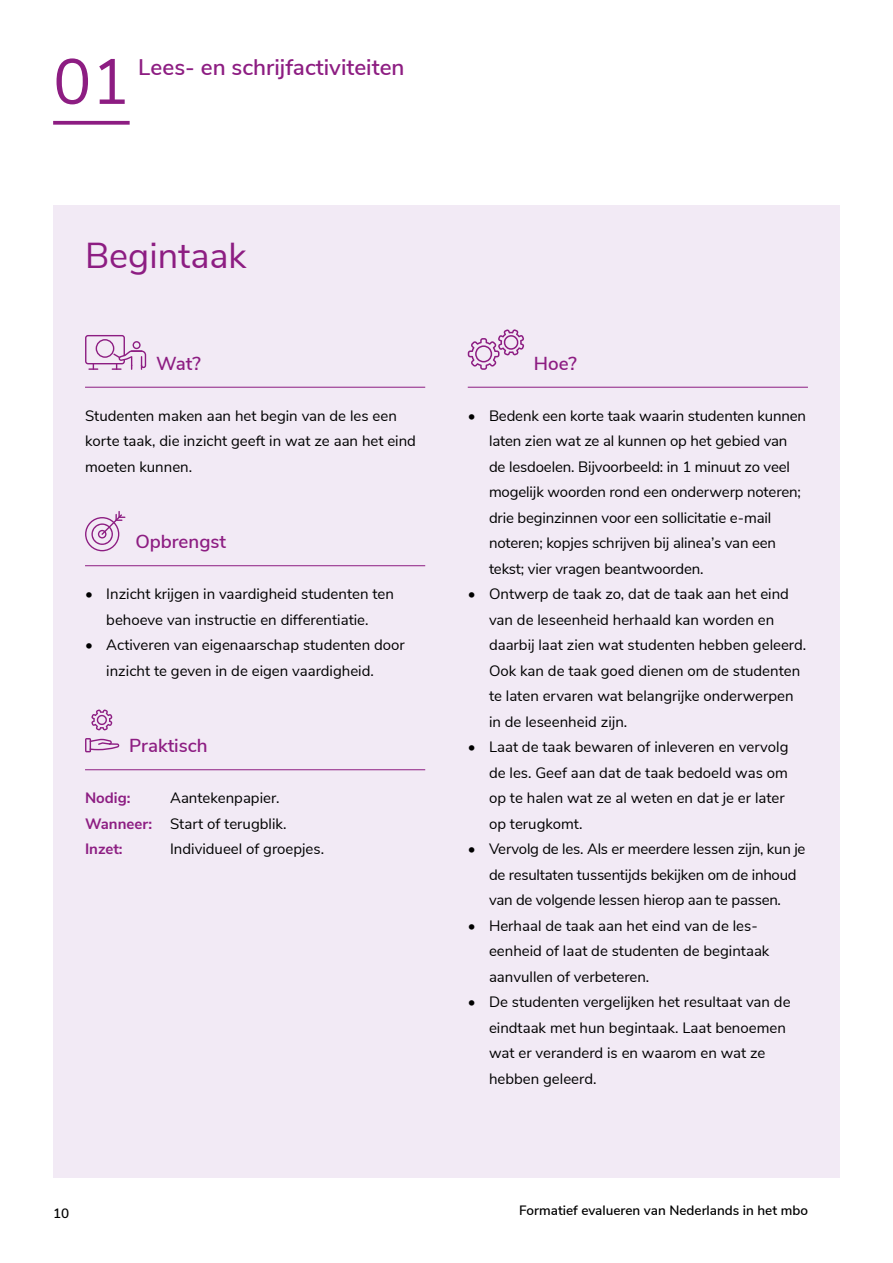
<style>
.page{position:relative;width:893px;height:1263px;background:#fff}
.page>*{position:absolute;margin:0;border:0;box-sizing:border-box;transform-origin:0 0}
.bodytekst{font:63.75px "Nunito Sans";color:#8d1d82}
.lestitels{font:36px "Nunito Sans";color:#8d1d82}
.bodytekst-2{font:600 22.5px "Nunito Sans";color:#8d1d82}
.tussenkop_met_lijn{font:600 18.75px "Nunito Sans";color:#8d1d82}
.bodytekst-3{font:15px/25.5px "Nunito Sans";color:#000}
.bodytekst-4{font:700 15px "Nunito Sans";color:#8d1d82}
.t1{font:600 13.5px "Nunito Sans";color:#000}
.s1{font-weight:700;color:#8d1d82}
</style>
<div class="page">
<svg style="left:53px;top:121px;width:77px;height:4px"></svg>
<div style="left:53px;top:206px;width:787px;height:972px;background:#f2eaf5"></div>
<hr style="left:85px;top:387px;width:340px;height:1px;background:#8d1d82">
<hr style="left:85px;top:565px;width:340px;height:1px;background:#8d1d82">
<hr style="left:85px;top:769px;width:340px;height:1px;background:#8d1d82">
<svg style="left:85px;top:335px;width:61px;height:35px"></svg>
<svg style="left:85px;top:511px;width:40px;height:40px"></svg>
<svg style="left:85px;top:738px;width:34px;height:14px"></svg>
<svg style="left:91px;top:709px;width:22px;height:21px"></svg>
<hr style="left:468px;top:387px;width:340px;height:1px;background:#8d1d82">
<svg style="left:468px;top:329px;width:56px;height:41px"></svg>
<hr style="left:892px;top:0;width:1px;height:1263px;background:#9d9d9c">
<p class="bodytekst" style="left:53px;top:35px;width:78px">01</p>
<p class="bodytekst-2" style="left:138px;top:51px;width:268px">Lees- en schrijfactiviteiten</p>
<h3 class="lestitels" style="left:85px;top:229px;width:163px">Begintaak</h3>
<p class="tussenkop_met_lijn" style="left:156px;top:350px;width:46px">Wat?</p>
<p class="bodytekst-3" style="left:85px;top:402px;width:332px">Studenten maken aan het begin van de les een korte taak, die inzicht geeft in wat ze aan het eind moeten kunnen.</p>
<p class="tussenkop_met_lijn" style="left:135px;top:528px;width:92px">Opbrengst</p>
<p class="bodytekst-3" style="left:85px;top:580px;width:310px;text-align:center">• Inzicht krijgen in vaardigheid studenten ten behoeve van instructie en differentiatie.</p>
<p class="bodytekst-3" style="left:106px;top:631px;width:300px;text-indent:-21px">• Activeren van eigenaarschap studenten door inzicht te geven in de eigen vaardigheid.</p>
<p class="tussenkop_met_lijn" style="left:129px;top:732px;width:80px">Praktisch</p>
<p class="bodytekst-4" style="left:85px;top:787px;width:47px">Nodig:</p>
<p class="bodytekst-3" style="left:170px;top:784px;width:111px">Aantekenpapier.</p>
<p class="bodytekst-3" style="left:85px;top:810px;width:203px"><span class="s1">Wanneer:</span> Start of terugblik.</p>
<p class="bodytekst-4" style="left:85px;top:838px;width:39px">Inzet:</p>
<p class="bodytekst-3" style="left:170px;top:835px;width:156px">Individueel of groepjes.</p>
<p class="tussenkop_met_lijn" style="left:534px;top:350px;width:45px">Hoe?</p>
<p class="bodytekst-3" style="left:489px;top:402px;width:319px;text-indent:-21px">• Bedenk een korte taak waarin studenten kunnen laten zien wat ze al kunnen op het gebied van de lesdoelen. Bijvoorbeeld: in 1 minuut zo veel mogelijk woorden rond een onderwerp noteren; drie beginzinnen voor een sollicitatie e-mail noteren; kopjes schrijven bij alinea’s van een tekst; vier vragen beantwoorden.</p>
<p class="bodytekst-3" style="left:489px;top:580px;width:319px;text-indent:-21px">• Ontwerp de taak zo, dat de taak aan het eind van de leseenheid herhaald kan worden en daarbij laat zien wat studenten hebben geleerd.<br>Ook kan de taak goed dienen om de studenten te laten ervaren wat belangrijke onderwerpen in de leseenheid zijn.</p>
<p class="bodytekst-3" style="left:489px;top:733px;width:301px;text-indent:-21px">• Laat de taak bewaren of inleveren en vervolg de les. Geef aan dat de taak bedoeld was om op te halen wat ze al weten en dat je er later op terugkomt.</p>
<p class="bodytekst-3" style="left:489px;top:835px;width:318px;text-indent:-21px">• Vervolg de les. Als er meerdere lessen zijn, kun je de resultaten tussentijds bekijken om de inhoud van de volgende lessen hierop aan te passen.</p>
<p class="bodytekst-3" style="left:489px;top:912px;width:282px;text-indent:-21px">• Herhaal de taak aan het eind van de les&shy;eenheid of laat de studenten de begintaak aanvullen of verbeteren.</p>
<p class="bodytekst-3" style="left:489px;top:988px;width:303px;text-indent:-21px">• De studenten vergelijken het resultaat van de eindtaak met hun begintaak. Laat benoemen wat er veranderd is en waarom en wat ze hebben geleerd.</p>
<p class="t1" style="left:53px;top:1203px;width:18px">10</p>
<p class="t1" style="left:519px;top:1200px;width:290px">Formatief evalueren van Nederlands in het mbo</p>
</div>
